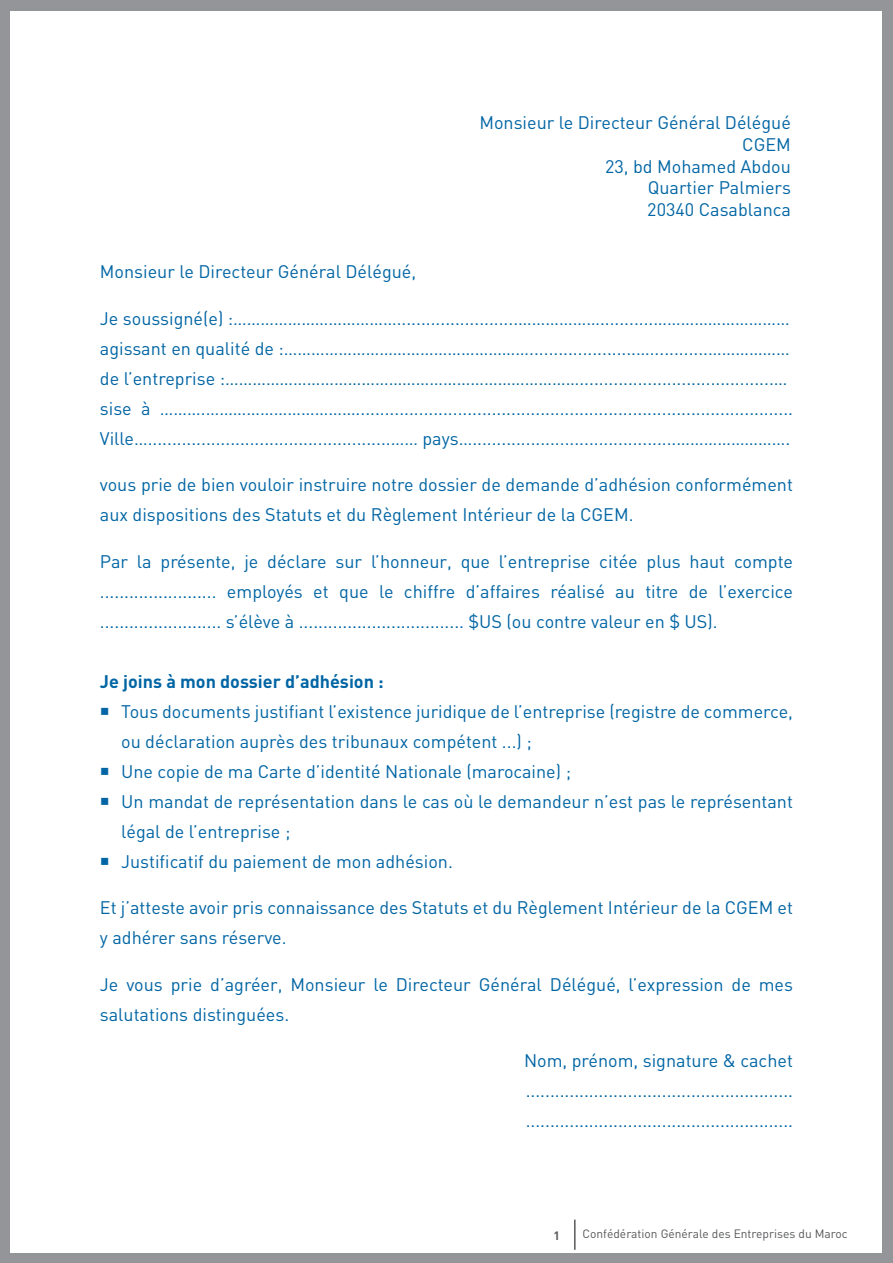
<style>
.page{position:relative;width:893px;height:1263px;background:#939598}
.page>*{position:absolute;margin:0;border:0;box-sizing:border-box;transform-origin:0 0}
.t1{font:18px/30px "DIN";color:#0065a4}
.t2{font:700 18px "DIN";color:#0065a4}
.t3{font:12px "DIN";color:#57585a}
.t4{font:700 12px "DIN";color:#57585a}
</style>
<div class="page">
<div style="left:11px;top:11px;width:871px;height:1241px;background:#fff"></div>
<hr style="left:574px;top:1219px;width:2px;height:31px;background:#57585a">
<p class="t1" style="left:479px;top:112px;width:313px;line-height:21.6px;text-align:right">Monsieur le Directeur Général Délégué<br>CGEM<br>23, bd Mohamed Abdou<br>Quartier Palmiers<br>20340 Casablanca</p>
<p class="t1" style="left:100px;top:256px;width:318px">Monsieur le Directeur Général Délégué,</p>
<p class="t1" style="left:100px;top:303px;width:695px">Je soussigné(e) :……………………………….........................………………...........………………………… agissant en qualité de :………………………………………………......................…............……………… de l’entreprise :……………………………………………………………………........................................… sise à ……….……………………………..........................................................................................<br>Ville…..................................................…… pays…..........................................…………………….</p>
<p class="t1" style="left:100px;top:469px;width:695px">vous prie de bien vouloir instruire notre dossier de demande d’adhésion conformément aux dispositions des Statuts et du Règlement Intérieur de la CGEM.</p>
<p class="t1" style="left:100px;top:546px;width:695px;text-align:justify">Par la présente, je déclare sur l’honneur, que l’entreprise citée plus haut compte ........................ employés et que le chiffre d’affaires réalisé au titre de l’exercice ......................... s’élève à .................................. $US (ou contre valeur en $ US).</p>
<p class="t2" style="left:100px;top:670px;width:285px">Je joins à mon dossier d’adhésion :</p>
<p class="t1" style="left:121px;top:696px;width:673px">Tous documents justifiant l’existence juridique de l’entreprise (registre de commerce, ou déclaration auprès des tribunaux compétent ...) ;<br>Une copie de ma Carte d’identité Nationale (marocaine) ;<br>Un mandat de représentation dans le cas où le demandeur n’est pas le représentant légal de l’entreprise ;<br>Justificatif du paiement de mon adhésion.</p>
<p class="t1" style="left:100px;top:892px;width:695px">Et j’atteste avoir pris connaissance des Statuts et du Règlement Intérieur de la CGEM et y adhérer sans réserve.</p>
<p class="t1" style="left:100px;top:969px;width:695px">Je vous prie d’agréer, Monsieur le Directeur Général Délégué, l’expression de mes salutations distinguées.</p>
<p class="t1" style="left:524px;top:1045px;width:271px;text-align:justify">Nom, prénom, signature &amp; cachet ....................................................... .......................................................</p>
<p class="t4" style="left:553px;top:1227px;width:8px">1</p>
<p class="t3" style="left:583px;top:1226px;width:267px">Confédération Générale des Entreprises du Maroc</p>
</div>
